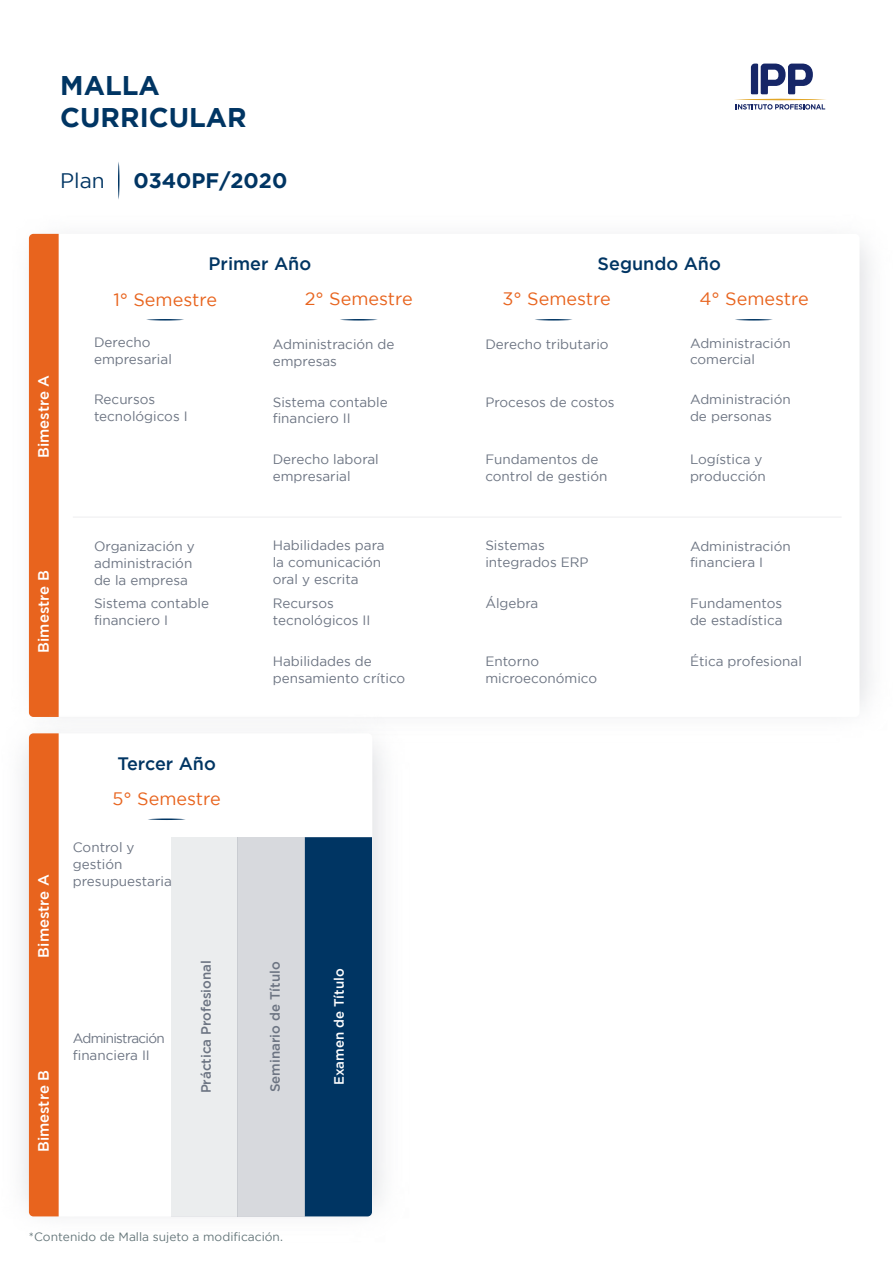
<style>
.page{position:relative;width:893px;height:1263px;background:#fff}
.page>*{position:absolute;margin:0;border:0;box-sizing:border-box;transform-origin:0 0}
.t1{font:700 27px/32.4px "Gotham";color:#003563}
.t2{font:700 21px "Gotham";color:#003563}
.t3{font:21px "Gotham";color:#003563}
.t4{font:18px "Gotham";color:#e8641e}
.t5{font:500 18px "Gotham";color:#003563}
.t6{font:500 15px "Gotham";color:#fff}
.t7{font:13.5px/17px "Gotham";color:#6c7482}
.t8{font:500 13.5px "Gotham";color:#6c7482}
.t9{font:13.5px/17px "Gotham";letter-spacing:-.05em;color:#6c7482}
.t10{font:500 13.5px "Gotham";color:#fff}
.t11{font:13.35px/16.6px "Gotham";color:#6c7482}
.t12{font:12px "Gotham";color:#65767a}
</style>
<div class="page">
<div style="left:29px;top:234px;width:30px;height:456px;background:#e8641e"></div>
<svg style="left:751px;top:64px;width:62px;height:30px"></svg>
<hr style="left:734px;top:99px;width:93px;height:1px;background:#e2a627;border-radius:50%">
<svg style="left:736px;top:104px;width:89px;height:6px"></svg>
<svg style="left:118px;top:162px;width:1px;height:38px"></svg>
<svg style="left:146px;top:319px;width:38px;height:1px"></svg>
<svg style="left:340px;top:319px;width:38px;height:1px"></svg>
<svg style="left:535px;top:319px;width:37px;height:1px"></svg>
<svg style="left:735px;top:319px;width:38px;height:1px"></svg>
<hr style="left:73px;top:517px;width:769px;height:1px;background:#6c7482">
<img style="left:12px;top:690px;width:415px;height:527px">
<div style="left:29px;top:733px;width:343px;height:483px;background:#fff;border-radius:4px"></div>
<div style="left:29px;top:733px;width:30px;height:483px;background:#e8641e"></div>
<svg style="left:148px;top:818px;width:38px;height:2px"></svg>
<div style="left:171px;top:837px;width:66px;height:379px;background:#ebedee"></div>
<div style="left:237px;top:837px;width:68px;height:379px;background:#d7d9dd"></div>
<div style="left:305px;top:837px;width:67px;height:379px;background:#003563"></div>
<h1 class="t1" style="left:60px;top:68px;width:188px">MALLA<br>CURRICULAR</h1>
<h2 class="t3" style="left:60px;top:169px;width:46px">Plan</h2>
<h2 class="t2" style="left:133px;top:168px;width:155px">0340PF/2020</h2>
<p class="t6" style="left:35px;top:458px;width:85px;rotate:-90deg">Bimestre A</p>
<p class="t6" style="left:35px;top:653px;width:84px;rotate:-90deg">Bimestre B</p>
<h3 class="t5" style="left:209px;top:254px;width:104px">Primer Año</h3>
<h3 class="t5" style="left:598px;top:254px;width:125px">Segundo Año</h3>
<h3 class="t4" style="left:113px;top:290px;width:105px">1° Semestre</h3>
<h3 class="t4" style="left:305px;top:289px;width:109px">2° Semestre</h3>
<h3 class="t4" style="left:502px;top:289px;width:110px">3° Semestre</h3>
<h3 class="t4" style="left:699px;top:289px;width:111px">4° Semestre</h3>
<p class="t11" style="left:690px;top:334px;width:102px">Administración comercial</p>
<p class="t11" style="left:690px;top:391px;width:102px">Administración de personas</p>
<p class="t7" style="left:94px;top:334px;width:79px">Derecho empresarial</p>
<p class="t7" style="left:94px;top:391px;width:95px">Recursos tecnológicos I</p>
<p class="t7" style="left:273px;top:336px;width:123px">Administración de empresas</p>
<p class="t7" style="left:273px;top:393px;width:117px">Sistema contable financiero II</p>
<p class="t7" style="left:273px;top:450px;width:108px">Derecho laboral empresarial</p>
<p class="t7" style="left:485px;top:336px;width:125px">Derecho tributario</p>
<p class="t7" style="left:485px;top:393px;width:131px">Procesos de costos</p>
<p class="t7" style="left:690px;top:450px;width:77px">Logística y producción</p>
<p class="t7" style="left:485px;top:450px;width:124px">Fundamentos de control de gestión</p>
<p class="t7" style="left:94px;top:537px;width:102px">Organización y administración de la empresa</p>
<p class="t7" style="left:94px;top:595px;width:117px">Sistema contable financiero I</p>
<p class="t7" style="left:273px;top:537px;width:113px">Habilidades para la comunicación oral y escrita</p>
<p class="t7" style="left:273px;top:595px;width:99px">Recursos tecnológicos II</p>
<p class="t7" style="left:273px;top:652px;width:134px">Habilidades de pensamiento crítico</p>
<p class="t7" style="left:485px;top:537px;width:105px">Sistemas integrados ERP</p>
<p class="t7" style="left:485px;top:595px;width:55px">Álgebra</p>
<p class="t7" style="left:485px;top:652px;width:113px">Entorno microeconómico</p>
<p class="t11" style="left:690px;top:537px;width:102px">Administración financiera I</p>
<p class="t7" style="left:690px;top:595px;width:94px">Fundamentos de estadística</p>
<p class="t7" style="left:690px;top:652px;width:113px">Ética profesional</p>
<p class="t6" style="left:35px;top:957px;width:85px;rotate:-90deg">Bimestre A</p>
<p class="t6" style="left:35px;top:1152px;width:84px;rotate:-90deg">Bimestre B</p>
<h3 class="t5" style="left:117px;top:753px;width:100px">Tercer Año</h3>
<h3 class="t4" style="left:113px;top:789px;width:110px">5° Semestre</h3>
<p class="t7" style="left:73px;top:839px;width:101px">Control y gestión presupuestaria</p>
<p class="t9" style="left:73px;top:1030px;width:94px">Administración financiera II</p>
<p class="t8" style="left:198px;top:1093px;width:135px;rotate:-90deg">Práctica Profesional</p>
<p class="t8" style="left:267px;top:1092px;width:132px;rotate:-90deg">Seminario de Título</p>
<p class="t10" style="left:331px;top:1085px;width:118px;rotate:-90deg">Examen de Título</p>
<p class="t12" style="left:29px;top:1230px;width:255px">*Contenido de Malla sujeto a modificación.</p>
</div>
